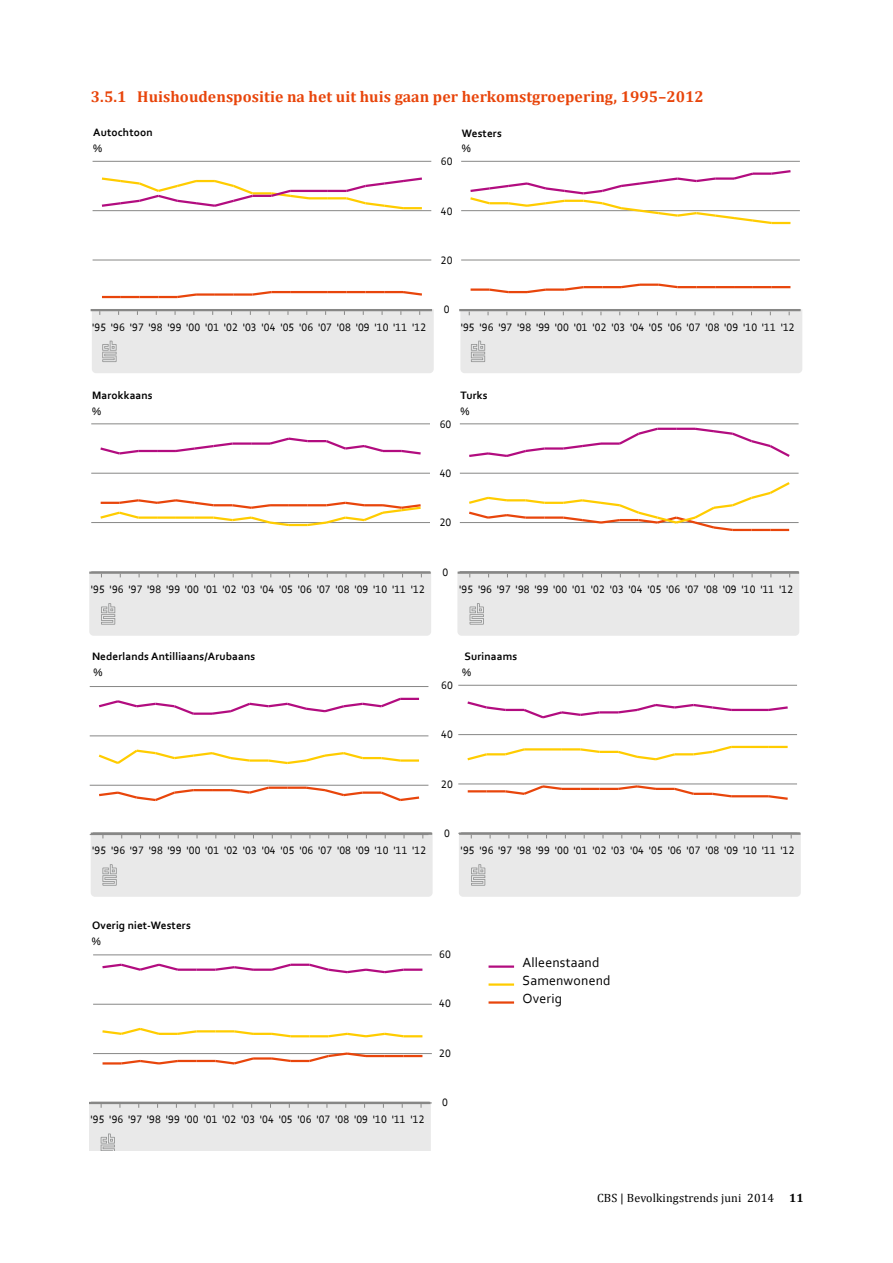
<style>
.page{position:relative;width:893px;height:1263px;background:#fff}
.page>*{position:absolute;margin:0;border:0;box-sizing:border-box;transform-origin:0 0}
.t1{font:700 15.75px "Cambria";letter-spacing:.005em;color:#e8450b}
.t2{font:13.95px "Corbel";letter-spacing:.01em;color:#000}
.t3{font:12px "Cambria";letter-spacing:.01em;color:#000}
.t4{font:700 12px "Cambria";color:#000}
.t5{font:11.25px "Corbel";letter-spacing:.01em;color:#000}
.t6{font:700 11.25px "Corbel";letter-spacing:.01em;color:#000}
</style>
<div class="page">
<hr style="left:91px;top:309px;width:341px;height:2px;background:#878786">
<div style="left:92px;top:309px;width:342px;height:64px;background:#e9e9e9"></div>
<hr style="left:93px;top:260px;width:338px;height:1px;background:#878786">
<hr style="left:93px;top:210px;width:338px;height:1px;background:#878786">
<hr style="left:93px;top:161px;width:338px;height:1px;background:#878786">
<svg style="left:102px;top:293px;width:94px;height:6px"></svg>
<hr style="left:196px;top:293px;width:19px;height:3px;background:#e8450b">
<hr style="left:215px;top:293px;width:19px;height:3px;background:#e8450b">
<hr style="left:234px;top:293px;width:19px;height:3px;background:#e8450b">
<svg style="left:250px;top:291px;width:172px;height:5px"></svg>
<svg style="left:99px;top:177px;width:325px;height:34px"></svg>
<hr style="left:459px;top:309px;width:342px;height:2px;background:#878786">
<div style="left:460px;top:309px;width:342px;height:64px;background:#e9e9e9"></div>
<hr style="left:461px;top:260px;width:339px;height:1px;background:#878786">
<hr style="left:461px;top:210px;width:339px;height:1px;background:#878786">
<hr style="left:461px;top:161px;width:339px;height:1px;background:#878786">
<hr style="left:471px;top:288px;width:18px;height:3px;background:#e8450b">
<svg style="left:487px;top:288px;width:59px;height:6px"></svg>
<hr style="left:546px;top:288px;width:19px;height:3px;background:#e8450b">
<svg style="left:562px;top:283px;width:228px;height:8px"></svg>
<svg style="left:468px;top:170px;width:325px;height:55px"></svg>
<hr style="left:91px;top:522px;width:339px;height:1px;background:#878786">
<hr style="left:91px;top:473px;width:339px;height:1px;background:#878786">
<hr style="left:91px;top:424px;width:339px;height:1px;background:#878786">
<svg style="left:100px;top:499px;width:321px;height:28px"></svg>
<svg style="left:100px;top:442px;width:132px;height:13px"></svg>
<hr style="left:232px;top:442px;width:19px;height:3px;background:#b20c7f">
<hr style="left:251px;top:442px;width:19px;height:3px;background:#b20c7f">
<svg style="left:267px;top:437px;width:154px;height:18px"></svg>
<hr style="left:460px;top:522px;width:339px;height:1px;background:#878786">
<hr style="left:460px;top:473px;width:339px;height:1px;background:#878786">
<hr style="left:460px;top:424px;width:339px;height:1px;background:#878786">
<svg style="left:469px;top:482px;width:321px;height:50px"></svg>
<svg style="left:469px;top:447px;width:75px;height:10px"></svg>
<hr style="left:544px;top:447px;width:19px;height:3px;background:#b20c7f">
<svg style="left:561px;top:442px;width:40px;height:8px"></svg>
<hr style="left:601px;top:442px;width:19px;height:3px;background:#b20c7f">
<svg style="left:617px;top:427px;width:173px;height:30px"></svg>
<hr style="left:90px;top:834px;width:338px;height:1px;background:#878786">
<hr style="left:90px;top:785px;width:338px;height:1px;background:#878786">
<hr style="left:90px;top:736px;width:338px;height:1px;background:#878786">
<hr style="left:90px;top:686px;width:338px;height:1px;background:#878786">
<svg style="left:97px;top:785px;width:174px;height:17px"></svg>
<hr style="left:268px;top:786px;width:19px;height:3px;background:#e8450b">
<hr style="left:287px;top:786px;width:19px;height:3px;background:#e8450b">
<svg style="left:304px;top:785px;width:61px;height:12px"></svg>
<hr style="left:363px;top:791px;width:18px;height:3px;background:#e8450b">
<svg style="left:378px;top:791px;width:42px;height:11px"></svg>
<svg style="left:98px;top:749px;width:152px;height:15px"></svg>
<hr style="left:250px;top:759px;width:18px;height:3px;background:#fc0">
<svg style="left:266px;top:752px;width:134px;height:13px"></svg>
<hr style="left:400px;top:759px;width:19px;height:3px;background:#fc0">
<svg style="left:98px;top:700px;width:95px;height:15px"></svg>
<hr style="left:193px;top:712px;width:19px;height:3px;background:#b20c7f">
<svg style="left:210px;top:697px;width:209px;height:18px"></svg>
<hr style="left:458px;top:833px;width:339px;height:1px;background:#878786">
<hr style="left:458px;top:784px;width:339px;height:1px;background:#878786">
<hr style="left:458px;top:734px;width:339px;height:1px;background:#878786">
<hr style="left:458px;top:685px;width:339px;height:1px;background:#878786">
<svg style="left:468px;top:783px;width:322px;height:17px"></svg>
<svg style="left:467px;top:745px;width:321px;height:16px"></svg>
<svg style="left:467px;top:701px;width:321px;height:18px"></svg>
<hr style="left:93px;top:1103px;width:339px;height:1px;background:#878786">
<hr style="left:93px;top:1053px;width:339px;height:1px;background:#878786">
<hr style="left:93px;top:1004px;width:339px;height:1px;background:#878786">
<hr style="left:93px;top:955px;width:339px;height:1px;background:#878786">
<svg style="left:103px;top:1057px;width:150px;height:8px"></svg>
<hr style="left:253px;top:1057px;width:19px;height:3px;background:#e8450b">
<svg style="left:269px;top:1052px;width:153px;height:11px"></svg>
<svg style="left:102px;top:1027px;width:320px;height:11px"></svg>
<svg style="left:102px;top:963px;width:76px;height:8px"></svg>
<hr style="left:178px;top:968px;width:19px;height:3px;background:#b20c7f">
<hr style="left:197px;top:968px;width:18px;height:3px;background:#b20c7f">
<svg style="left:213px;top:966px;width:40px;height:5px"></svg>
<hr style="left:253px;top:968px;width:19px;height:3px;background:#b20c7f">
<svg style="left:269px;top:963px;width:135px;height:11px"></svg>
<hr style="left:404px;top:968px;width:18px;height:3px;background:#b20c7f">
<div style="left:89px;top:574px;width:342px;height:62px;background:#e9e9e9"></div>
<hr style="left:89px;top:571px;width:342px;height:3px;background:#878786">
<div style="left:457px;top:572px;width:342px;height:64px;background:#e9e9e9"></div>
<hr style="left:458px;top:571px;width:341px;height:3px;background:#878786">
<div style="left:91px;top:833px;width:342px;height:64px;background:#e9e9e9"></div>
<hr style="left:91px;top:832px;width:341px;height:3px;background:#878786">
<div style="left:89px;top:1102px;width:342px;height:48px;background:#e9e9e9"></div>
<hr style="left:89px;top:1102px;width:341px;height:2px;background:#878786">
<div style="left:459px;top:833px;width:342px;height:64px;background:#e9e9e9"></div>
<hr style="left:459px;top:832px;width:341px;height:3px;background:#878786">
<hr style="left:489px;top:1001px;width:25px;height:3px;background:#e8450b">
<hr style="left:489px;top:983px;width:25px;height:3px;background:#fc0">
<hr style="left:489px;top:965px;width:25px;height:3px;background:#b20c7f">
<h1 class="t1" style="left:91px;top:86px;width:614px">3.5.1 Huishoudenspositie na het uit huis gaan per herkomstgroepering, 1995–2012</h1>
<p class="t6" style="left:93px;top:125px;width:61px">Autochtoon</p>
<p class="t6" style="left:462px;top:126px;width:41px">Westers</p>
<p class="t5" style="left:93px;top:142px;width:11px">%</p>
<p class="t5" style="left:441px;top:155px;width:13px">60</p>
<p class="t5" style="left:462px;top:142px;width:11px">%</p>
<p class="t5" style="left:441px;top:204px;width:13px">40</p>
<p class="t5" style="left:441px;top:253px;width:13px">20</p>
<p class="t5" style="left:92px;top:320px;width:335px">'95 '96 '97 '98 '99 '00 '01 '02 '03 '04 '05 '06 '07 '08 '09 '10 '11 '12</p>
<p class="t5" style="left:444px;top:303px;width:7px">0</p>
<p class="t5" style="left:461px;top:320px;width:335px">'95 '96 '97 '98 '99 '00 '01 '02 '03 '04 '05 '06 '07 '08 '09 '10 '11 '12</p>
<p class="t6" style="left:92px;top:388px;width:62px">Marokkaans</p>
<p class="t6" style="left:461px;top:388px;width:28px">Turks</p>
<p class="t5" style="left:92px;top:404px;width:11px">%</p>
<p class="t5" style="left:461px;top:404px;width:11px">%</p>
<p class="t5" style="left:440px;top:417px;width:13px">60</p>
<p class="t5" style="left:440px;top:466px;width:13px">40</p>
<p class="t5" style="left:440px;top:516px;width:13px">20</p>
<p class="t5" style="left:443px;top:565px;width:7px">0</p>
<p class="t5" style="left:91px;top:582px;width:335px">'95 '96 '97 '98 '99 '00 '01 '02 '03 '04 '05 '06 '07 '08 '09 '10 '11 '12</p>
<p class="t5" style="left:459px;top:582px;width:335px">'95 '96 '97 '98 '99 '00 '01 '02 '03 '04 '05 '06 '07 '08 '09 '10 '11 '12</p>
<p class="t6" style="left:92px;top:649px;width:165px">Nederlands Antilliaans/Arubaans</p>
<p class="t6" style="left:464px;top:649px;width:54px">Surinaams</p>
<p class="t5" style="left:93px;top:665px;width:11px">%</p>
<p class="t5" style="left:462px;top:665px;width:11px">%</p>
<p class="t5" style="left:441px;top:678px;width:13px">60</p>
<p class="t5" style="left:441px;top:727px;width:13px">40</p>
<p class="t5" style="left:441px;top:777px;width:13px">20</p>
<p class="t5" style="left:92px;top:843px;width:335px">'95 '96 '97 '98 '99 '00 '01 '02 '03 '04 '05 '06 '07 '08 '09 '10 '11 '12</p>
<p class="t5" style="left:444px;top:826px;width:7px">0</p>
<p class="t5" style="left:461px;top:843px;width:335px">'95 '96 '97 '98 '99 '00 '01 '02 '03 '04 '05 '06 '07 '08 '09 '10 '11 '12</p>
<p class="t6" style="left:92px;top:918px;width:100px">Overig niet-Westers</p>
<p class="t5" style="left:92px;top:935px;width:11px">%</p>
<p class="t5" style="left:439px;top:947px;width:13px">60</p>
<p class="t5" style="left:439px;top:997px;width:13px">40</p>
<p class="t5" style="left:439px;top:1046px;width:13px">20</p>
<p class="t5" style="left:91px;top:1113px;width:335px">'95 '96 '97 '98 '99 '00 '01 '02 '03 '04 '05 '06 '07 '08 '09 '10 '11 '12</p>
<p class="t5" style="left:442px;top:1095px;width:7px">0</p>
<p class="t2" style="left:523px;top:953px;width:78px">Alleenstaand</p>
<p class="t2" style="left:523px;top:971px;width:90px">Samenwonend</p>
<p class="t2" style="left:523px;top:989px;width:41px">Overig</p>
<p class="t3" style="left:597px;top:1191px;width:179px">CBS | Bevolkingstrends juni 2014</p>
<p class="t4" style="left:789px;top:1190px;width:16px">11</p>
</div>
